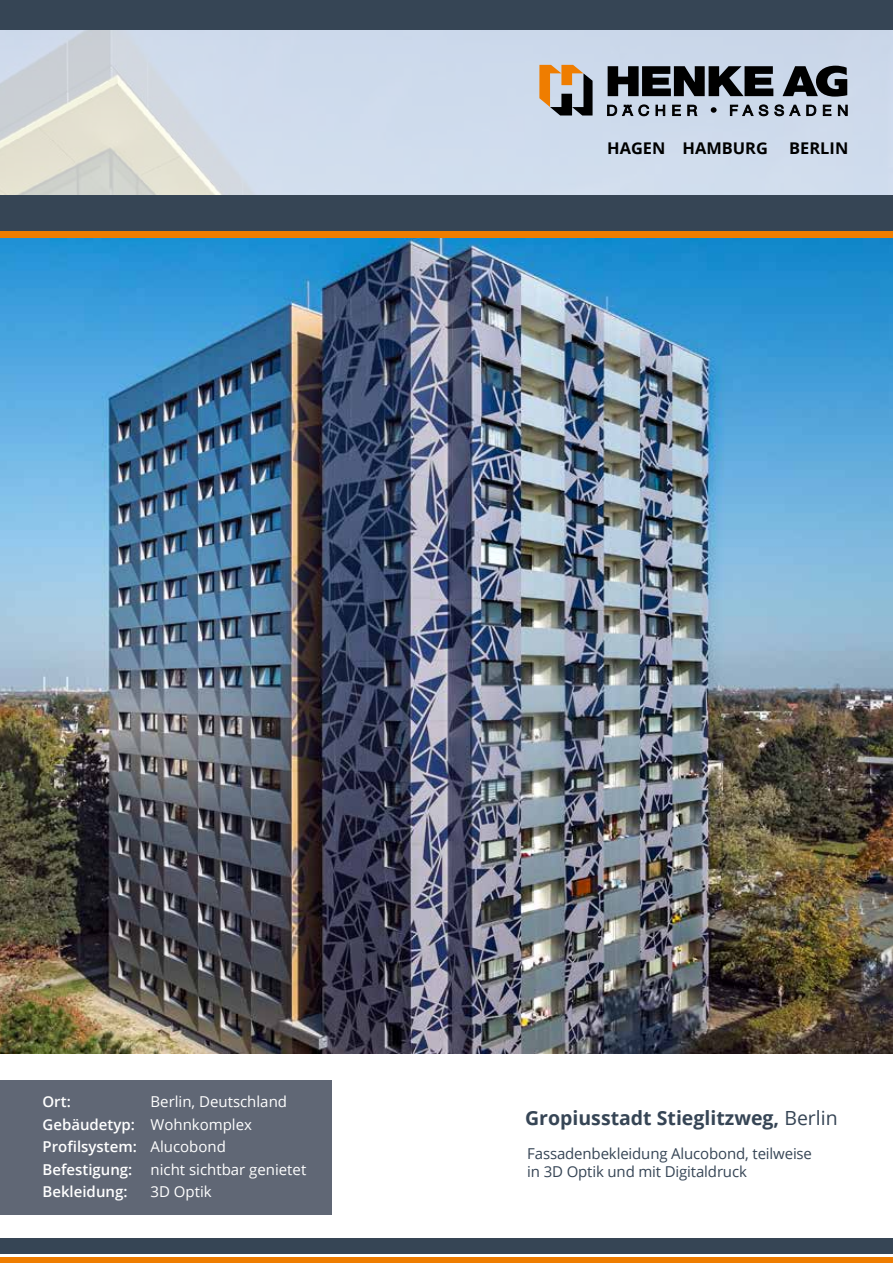
<style>
.page{position:relative;width:893px;height:1263px;background:#fff}
.page>*{position:absolute;margin:0;border:0;box-sizing:border-box;transform-origin:0 0}
.t1{font:700 19.5px "Open Sans";color:#364555}
.t2{font:700 16.2px "Open Sans";color:#000}
.t3{font:15px/22.5px "Open Sans";color:#fff}
.t4{font:15px/18px "Open Sans";letter-spacing:-.01em;color:#364555}
.t5{font:600 15px "Open Sans";color:#fff}
.s1{font-weight:600}
.s2{font-weight:400}
</style>
<div class="page">
<img style="left:0;top:30px;width:893px;height:165px">
<div style="left:0;top:0;width:893px;height:30px;background:#364555"></div>
<svg style="left:608px;top:66px;width:165px;height:30px;background:#3a3d42"></svg>
<svg style="left:782px;top:66px;width:65px;height:31px;background:#4d5158"></svg>
<svg style="left:539px;top:65px;width:54px;height:51px;background:#a28b73"></svg>
<svg style="left:639px;top:105px;width:10px;height:11px"></svg>
<svg style="left:656px;top:105px;width:9px;height:11px"></svg>
<svg style="left:673px;top:105px;width:7px;height:11px"></svg>
<svg style="left:688px;top:105px;width:9px;height:11px"></svg>
<svg style="left:730px;top:105px;width:23px;height:11px"></svg>
<svg style="left:759px;top:105px;width:9px;height:11px"></svg>
<svg style="left:775px;top:105px;width:9px;height:11px"></svg>
<svg style="left:790px;top:105px;width:10px;height:11px"></svg>
<svg style="left:807px;top:105px;width:9px;height:11px"></svg>
<svg style="left:823px;top:105px;width:8px;height:11px"></svg>
<svg style="left:838px;top:105px;width:9px;height:11px"></svg>
<svg style="left:607px;top:105px;width:26px;height:11px"></svg>
<svg style="left:711px;top:107px;width:6px;height:6px"></svg>
<div style="left:0;top:1258px;width:893px;height:5px;background:#ef7d00"></div>
<div style="left:0;top:1238px;width:893px;height:15px;background:#364555"></div>
<div style="left:0;top:195px;width:893px;height:38px;background:#364555"></div>
<div style="left:0;top:231px;width:893px;height:7px;background:#ef7d00"></div>
<img style="left:0;top:238px;width:893px;height:816px">
<div style="left:0;top:1080px;width:332px;height:135px;background:#606775"></div>
<p class="t2" style="left:607px;top:136px;width:162px">HAGEN HAMBURG</p>
<p class="t2" style="left:789px;top:136px;width:61px">BERLIN</p>
<p class="t3" style="left:43px;top:1090px;width:265px;text-indent:108px">Berlin, Deutschland<br><span class="s1">Gebäudetyp:</span> Wohnkomplex<br><span class="s1">Profilsystem:</span> Alucobond<br><span class="s1">Befestigung:</span> nicht sichtbar genietet<br><span class="s1">Bekleidung:</span></p>
<p class="t5" style="left:43px;top:1091px;width:30px">Ort:</p>
<p class="t3" style="left:151px;top:1180px;width:63px">3D Optik</p>
<h1 class="t1" style="left:525px;top:1104px;width:314px">Gropiusstadt Stieglitzweg, <span class="s2">Berlin</span></h1>
<p class="t4" style="left:527px;top:1144px;width:286px">Fassadenbekleidung Alucobond, teilweise in 3D Optik und mit Digitaldruck</p>
</div>
